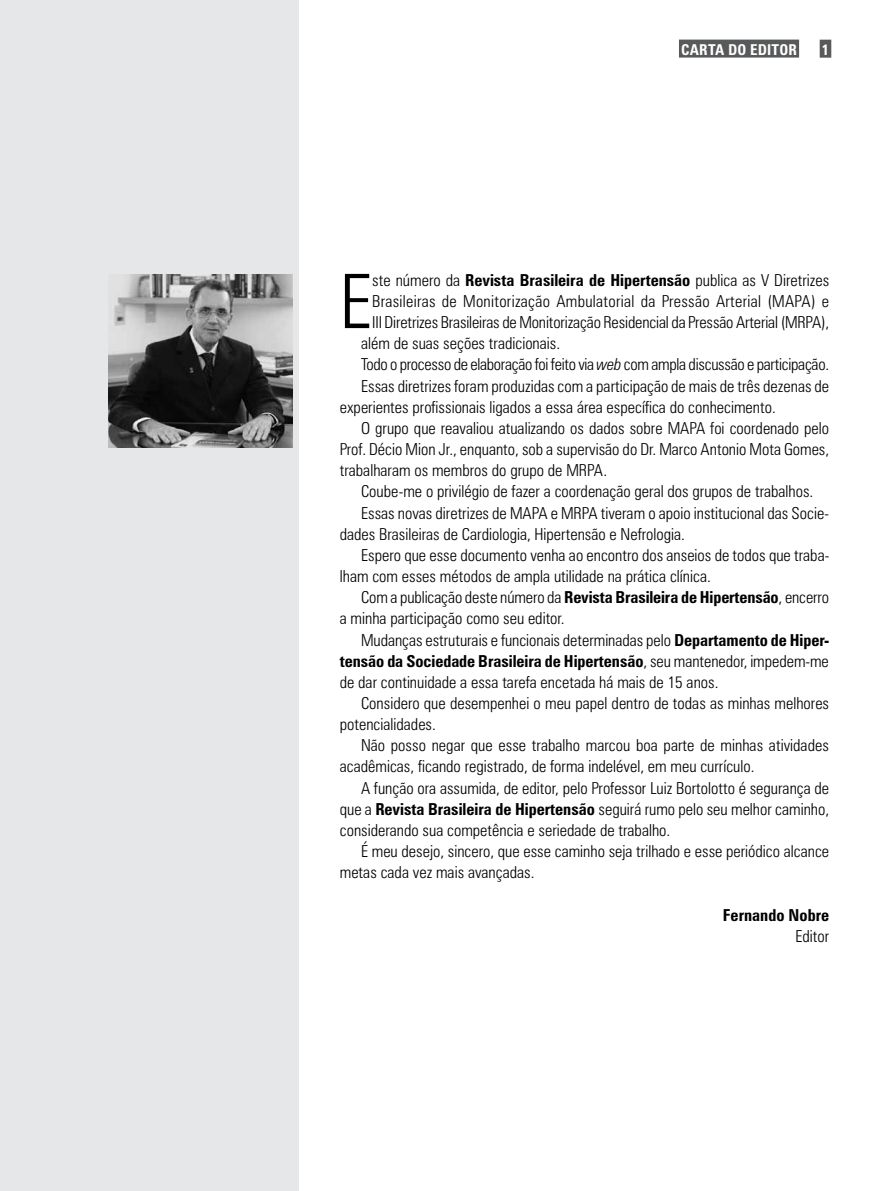
<style>
.page{position:relative;width:893px;height:1191px;background:#fff}
.page>*{position:absolute;margin:0;border:0;box-sizing:border-box;transform-origin:0 0}
.t1{font:300 condensed 75.3px "Zurich BT";color:#000}
.t2{font:300 condensed 16.5px "Zurich BT";color:#000}
.t3{font:700 condensed 16.5px "Zurich BT";color:#000}
.t4{font:300 condensed 16.5px "Zurich BT";letter-spacing:.02em;color:#000}
.t5{font:700 condensed 15px "Zurich BT";letter-spacing:.015em;color:#fff}
.s1{font-weight:700}
.s2{font-style:italic}
.s3{font-weight:300}
</style>
<div class="page">
<div style="left:679px;top:40px;width:120px;height:18px;background:#58595b"></div>
<div style="left:820px;top:40px;width:11px;height:18px;background:#58595b"></div>
<div style="left:0;top:0;width:298px;height:1191px;background:#e6e7e8"></div>
<img style="left:108px;top:274px;width:184px;height:173px">
<p class="t5" style="left:681px;top:40px;width:117px">CARTA DO EDITOR</p>
<p class="t5" style="left:822px;top:40px;width:9px">1</p>
<h1 class="t1" style="left:340px;top:255px;width:34px">E</h1>
<p class="t2" style="left:372px;top:270px;width:458px">ste número da <span class="s1">Revista Brasileira de Hipertensão</span> publica as V Diretrizes</p>
<p class="t4" style="left:372px;top:291px;width:458px">Brasileiras de Monitorização Ambulatorial da Pressão Arterial (MAPA) e</p>
<p class="t2" style="left:372px;top:312px;width:459px">III Diretrizes Brasileiras de Monitorização Residencial da Pressão Arterial (MRPA),</p>
<p class="t2" style="left:361px;top:333px;width:201px">além de suas seções tradicionais.</p>
<p class="t2" style="left:361px;top:354px;width:470px">Todo o processo de elaboração foi feito via <span class="s2">web</span> com ampla discussão e participação.</p>
<p class="t2" style="left:361px;top:376px;width:470px">Essas diretrizes foram produzidas com a participação de mais de três dezenas de</p>
<p class="t2" style="left:340px;top:397px;width:437px">experientes profissionais ligados a essa área específica do conhecimento.</p>
<p class="t2" style="left:361px;top:418px;width:470px">O grupo que reavaliou atualizando os dados sobre MAPA foi coordenado pelo</p>
<p class="t2" style="left:340px;top:439px;width:491px">Prof. Décio Mion Jr., enquanto, sob a supervisão do Dr. Marco Antonio Mota Gomes,</p>
<p class="t2" style="left:340px;top:460px;width:269px">trabalharam os membros do grupo de MRPA.</p>
<p class="t2" style="left:361px;top:481px;width:454px">Coube-me o privilégio de fazer a coordenação geral dos grupos de trabalhos.</p>
<p class="t2" style="left:361px;top:502px;width:470px">Essas novas diretrizes de MAPA e MRPA tiveram o apoio institucional das Socie-</p>
<p class="t2" style="left:340px;top:524px;width:347px">dades Brasileiras de Cardiologia, Hipertensão e Nefrologia.</p>
<p class="t2" style="left:361px;top:545px;width:470px">Espero que esse documento venha ao encontro dos anseios de todos que traba-</p>
<p class="t2" style="left:340px;top:566px;width:373px">lham com esses métodos de ampla utilidade na prática clínica.</p>
<p class="t2" style="left:361px;top:587px;width:470px">Com a publicação deste número da <span class="s1">Revista Brasileira de Hipertensão</span>, encerro</p>
<p class="t2" style="left:340px;top:608px;width:226px">a minha participação como seu editor.</p>
<p class="t2" style="left:361px;top:629px;width:470px">Mudanças estruturais e funcionais determinadas pelo <span class="s1">Departamento de Hiper-</span></p>
<p class="t3" style="left:340px;top:651px;width:491px">tensão da Sociedade Brasileira de Hipertensão<span class="s3">, seu mantenedor, impedem-me</span></p>
<p class="t2" style="left:340px;top:672px;width:380px">de dar continuidade a essa tarefa encetada há mais de 15 anos.</p>
<p class="t2" style="left:361px;top:693px;width:470px">Considero que desempenhei o meu papel dentro de todas as minhas melhores</p>
<p class="t2" style="left:340px;top:714px;width:98px">potencialidades.</p>
<p class="t2" style="left:361px;top:735px;width:469px">Não posso negar que esse trabalho marcou boa parte de minhas atividades</p>
<p class="t2" style="left:340px;top:756px;width:416px">acadêmicas, ficando registrado, de forma indelével, em meu currículo.</p>
<p class="t2" style="left:361px;top:777px;width:470px">A função ora assumida, de editor, pelo Professor Luiz Bortolotto é segurança de</p>
<p class="t2" style="left:340px;top:799px;width:491px">que a <span class="s1">Revista Brasileira de Hipertensão</span> seguirá rumo pelo seu melhor caminho,</p>
<p class="t2" style="left:340px;top:820px;width:332px">considerando sua competência e seriedade de trabalho.</p>
<p class="t2" style="left:361px;top:841px;width:470px">É meu desejo, sincero, que esse caminho seja trilhado e esse periódico alcance</p>
<p class="t2" style="left:340px;top:862px;width:196px">metas cada vez mais avançadas.</p>
<p class="t3" style="left:723px;top:904px;width:108px">Fernando Nobre</p>
<p class="t2" style="left:795px;top:926px;width:35px">Editor</p>
</div>
